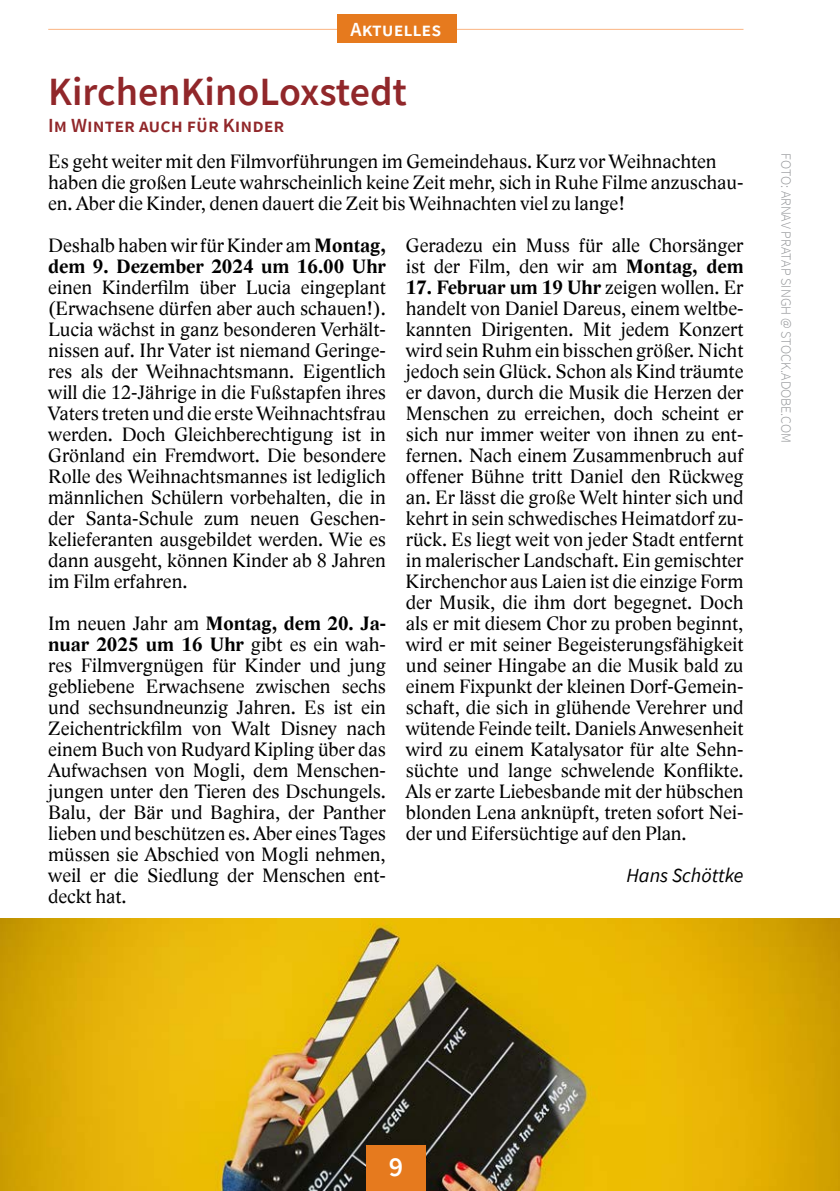
<style>
.page{position:relative;width:840px;height:1191px;background:#fff}
.page>*{position:absolute;margin:0;border:0;box-sizing:border-box;transform-origin:0 0}
.t1{font:600 40px "Source Sans Pro";color:#91272a}
.t2{font:600 28px "Source Sans Pro";color:#fff}
.t3{font:20px/21px "Lido STFCE";color:#000;text-align:justify}
.t4{font:700 20px/21px "Lido STFCE";color:#000}
.t5{font:600 20px "Source Sans Pro";color:#91272a}
.t6{font:italic 20px "Source Sans Pro";color:#000}
.t7{font:600 20px "Source Sans Pro";color:#fff}
.t8{font:300 14px "Source Sans Pro";color:#939598}
.s1{font-weight:400}
.s2{font-weight:700}
</style>
<div class="page">
<hr style="left:48px;top:29px;width:695px;height:1px;background:#fbb482">
<div style="left:337px;top:14px;width:119px;height:29px;background:#e67a1e"></div>
<img style="left:0;top:918px;width:839px;height:273px">
<div style="left:366px;top:1145px;width:59px;height:46px;background:#e67a1e"></div>
<p class="t7" style="left:350px;top:16px;width:92px">Aktuelles</p>
<h1 class="t1" style="left:48px;top:65px;width:360px">KirchenKinoLoxstedt</h1>
<p class="t5" style="left:48px;top:112px;width:237px">Im Winter auch für Kinder</p>
<p class="t3" style="left:48px;top:151px;width:696px;text-align:left">Es geht weiter mit den Filmvorführungen im Gemeindehaus. Kurz vor Weihnachten haben die großen Leute wahrscheinlich keine Zeit mehr, sich in Ruhe Filme anzuschau&shy;en. Aber die Kinder, denen dauert die Zeit bis Weihnachten viel zu lange!</p>
<p class="t4" style="left:48px;top:235px;width:339px"><span class="s1">Deshalb haben wir für Kinder am</span> Montag, dem 9. Dezember 2024 um 16.00 Uhr</p>
<p class="t3" style="left:48px;top:277px;width:339px">einen Kinderfilm über Lucia eingeplant (Erwachsene dürfen aber auch schauen!).<br>Lucia wächst in ganz besonderen Verhält&shy;nissen auf. Ihr Vater ist niemand Geringe&shy;res als der Weihnachtsmann. Eigentlich will die 12-Jährige in die Fußstapfen ihres Vaters treten und die erste Weihnachtsfrau werden. Doch Gleichberechtigung ist in Grönland ein Fremdwort. Die besondere Rolle des Weihnachtsmannes ist lediglich männlichen Schülern vorbehalten, die in der Santa-Schule zum neuen Geschen&shy;kelieferanten ausgebildet werden. Wie es dann ausgeht, können Kinder ab 8 Jahren im Film erfahren.</p>
<p class="t3" style="left:48px;top:613px;width:339px">Im neuen Jahr am <span class="s2">Montag, dem 20. Ja&shy;nuar 2025 um 16 Uhr</span> gibt es ein wah&shy;res Filmvergnügen für Kinder und jung gebliebene Erwachsene zwischen sechs und sechsundneunzig Jahren. Es ist ein Zeichentrickfilm von Walt Disney nach einem Buch von Rudyard Kipling über das Aufwachsen von Mogli, dem Menschen&shy;jungen unter den Tieren des Dschungels.<br>Balu, der Bär und Baghira, der Panther lieben und beschützen es. Aber eines Tages müssen sie Abschied von Mogli nehmen, weil er die Siedlung der Menschen ent&shy;deckt hat.</p>
<p class="t3" style="left:405px;top:235px;width:339px">Geradezu ein Muss für alle Chorsänger ist der Film, den wir am <span class="s2">Montag, dem</span></p>
<p class="t3" style="left:405px;top:277px;width:339px"><span class="s2">17. Februar um 19 Uhr</span> zeigen wollen. Er handelt von Daniel Dareus, einem weltbe&shy;kannten Dirigenten. Mit jedem Konzert wird sein Ruhm ein bisschen größer. Nicht jedoch sein Glück. Schon als Kind träumte er davon, durch die Musik die Herzen der Menschen zu erreichen, doch scheint er sich nur immer weiter von ihnen zu ent&shy;fernen. Nach einem Zusammenbruch auf offener Bühne tritt Daniel den Rückweg an. Er lässt die große Welt hinter sich und kehrt in sein schwedisches Heimatdorf zu&shy;rück. Es liegt weit von jeder Stadt entfernt in malerischer Landschaft. Ein gemischter Kirchenchor aus Laien ist die einzige Form der Musik, die ihm dort begegnet. Doch als er mit diesem Chor zu proben beginnt, wird er mit seiner Begeisterungsfähigkeit und seiner Hingabe an die Musik bald zu einem Fixpunkt der kleinen Dorf-Gemein&shy;schaft, die sich in glühende Verehrer und wütende Feinde teilt. Daniels Anwesenheit wird zu einem Katalysator für alte Sehn&shy;süchte und lange schwelende Konflikte.<br>Als er zarte Liebesbande mit der hübschen blonden Lena anknüpft, treten sofort Nei&shy;der und Eifersüchtige auf den Plan.</p>
<p class="t6" style="left:626px;top:863px;width:118px">Hans Schöttke</p>
<p class="t8" style="left:794px;top:153px;width:291px;rotate:90deg">FOTO: ARNAV PRATAP SINGH @ STOCK.ADOBE.COM</p>
<h2 class="t2" style="left:388px;top:1148px;width:16px">9</h2>
</div>
